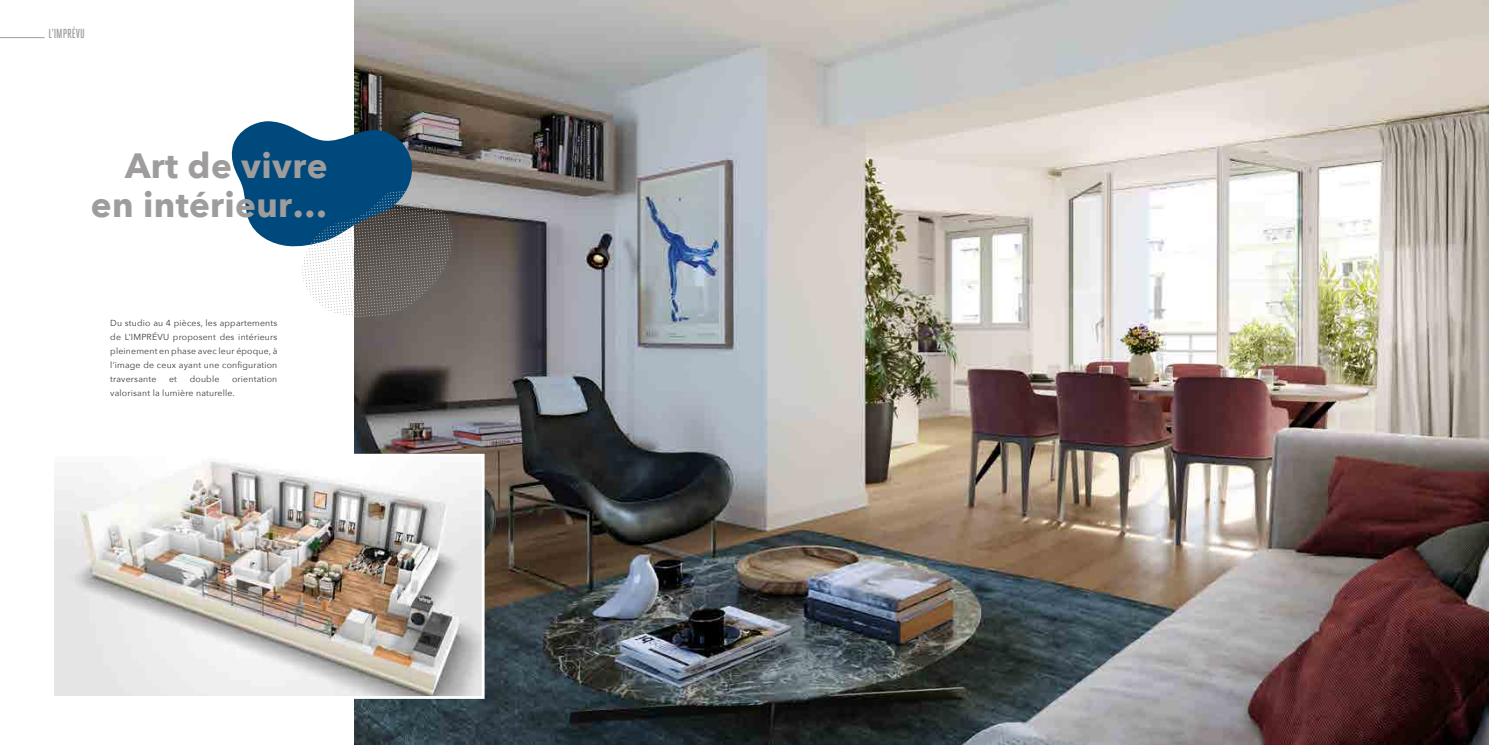
<style>
.page{position:relative;width:1489px;height:745px;background:#fff}
.page>*{position:absolute;margin:0;border:0;box-sizing:border-box;transform-origin:0 0}
.t1{font:700 35px/39.4px "Avenir Next";letter-spacing:.01em;color:#9e9c9c;text-align:right}
.t2{font:500 13.12px "Heroic Condensed";color:#9e9c9c}
.t3{font:8.75px/14px "Avenir Next";letter-spacing:.02em;color:#3a3a39;text-align:justify}
</style>
<div class="page">
<img style="left:354px;top:0;width:1134px;height:744px">
<img style="left:55px;top:457px;width:425px;height:237px">
<div style="left:51px;top:453px;width:433px;height:245px;border:3px solid #fff"></div>
<svg style="left:231px;top:121px;width:225px;height:200px"></svg>
<hr style="left:0;top:37px;width:45px;height:1px;background:#9e9c9c">
<h2 class="t2" style="left:48px;top:26px;width:38px">L’IMPRÉVU</h2>
<h1 class="t1" style="left:91px;top:145px;width:238px">Art de vivre en intérieur…</h1>
<p class="t3" style="left:110px;top:315px;width:169px">Du studio au 4 pièces, les appartements de L’IMPRÉVU proposent des intérieurs pleinement en phase avec leur époque, à l’image de ceux ayant une configuration traversante</p>
<p class="t3" style="left:169px;top:371px;width:9px">et</p>
<p class="t3" style="left:190px;top:371px;width:31px">double</p>
<p class="t3" style="left:110px;top:371px;width:169px;text-indent:122px">orientation valorisant la lumière naturelle.</p>
</div>
